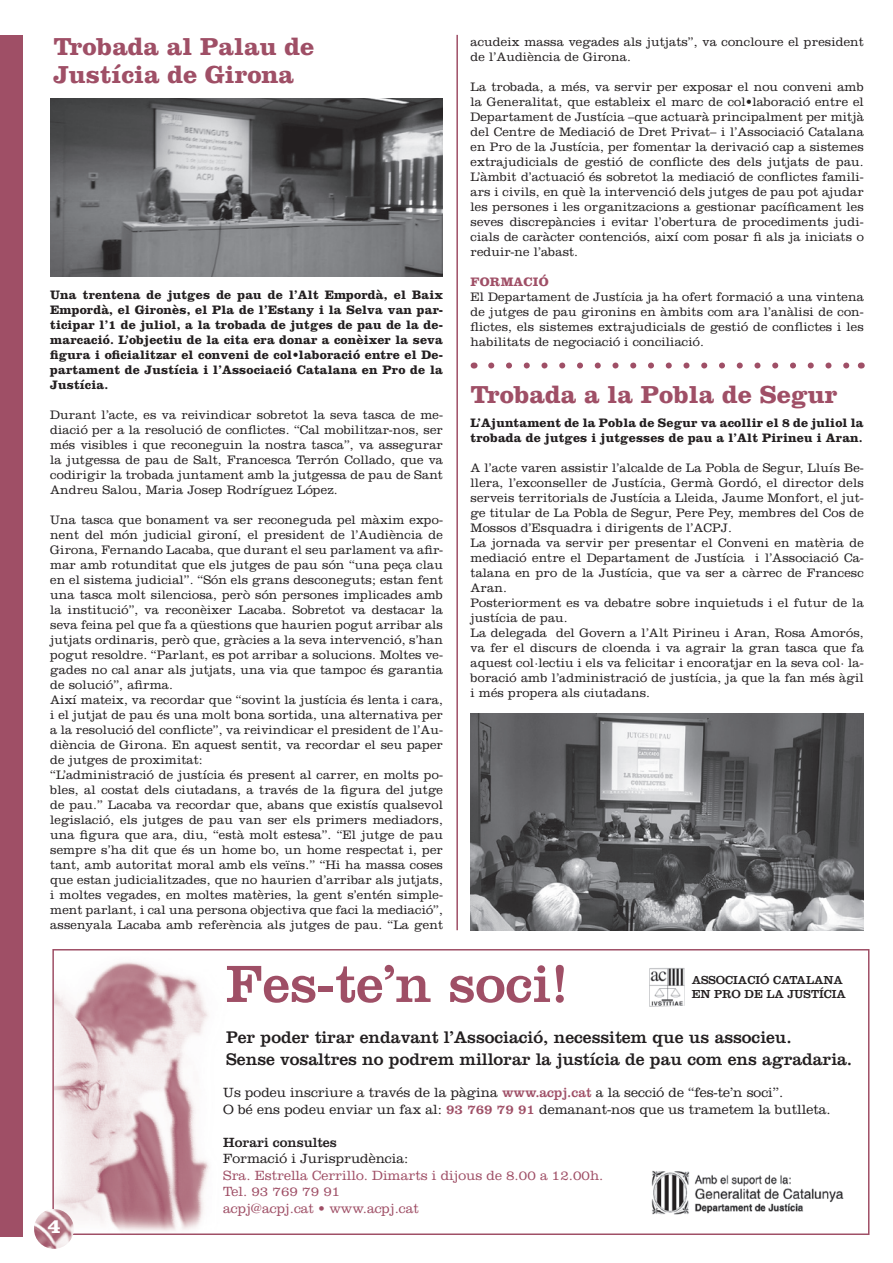
<style>
.page{position:relative;width:893px;height:1263px;background:#fff}
.page>*{position:absolute;margin:0;border:0;box-sizing:border-box;transform-origin:0 0}
.t1{font:54.3px "Clarendon";color:#9f4f66}
.t2{font:700 25.5px/28.5px "Clarendon";color:#9f4f66}
.t3{font:700 21px "Clarendon";color:#fff}
.t4{font:17.55px/21.9px "Clarendon";color:#231f20}
.t5{font:300 13.8px/16.5px "Clarendon";color:#231f20}
.t6{font:300 13.8px/16.5px "Clarendon";color:#9f4f66}
.t7{font:13.8px "Clarendon";color:#231f20}
.t8{font:300 12.75px/15px "Clarendon";letter-spacing:.01em;color:#231f20;text-align:justify}
.t9{font:700 12.75px/15px "Clarendon";letter-spacing:.01em;color:#231f20;text-align:justify}
.t10{font:700 12.75px "Clarendon";color:#9f4f66}
.t11{font:12px/14.5px "Clarendon";color:#231f20}
.s1{font-weight:400;color:#9f4f66}
</style>
<div class="page">
<img style="left:55px;top:962px;width:154px;height:269px">
<div style="left:52px;top:949px;width:817px;height:286px;border:2px solid #9f4f66"></div>
<div style="left:0;top:35px;width:22px;height:1201px;background:#9f4f66"></div>
<img style="left:34px;top:1209px;width:40px;height:40px;border-radius:20px">
<img style="left:651px;top:1171px;width:193px;height:44px">
<img style="left:649px;top:968px;width:36px;height:39px">
<hr style="left:456px;top:35px;width:2px;height:895px;background:#9f4f66">
<svg style="left:491px;top:362px;width:359px;height:6px"></svg>
<img style="left:50px;top:99px;width:393px;height:177px">
<img style="left:471px;top:713px;width:392px;height:217px">
<h2 class="t2" style="left:53px;top:31px;width:262px">Trobada al Palau de<br>Justícia de Girona</h2>
<p class="t9" style="left:50px;top:287px;width:394px">Una trentena de jutges de pau de l’Alt Empordà, el Baix Empordà, el Gironès, el Pla de l’Estany i la Selva van par&shy;ticipar l’1 de juliol, a la trobada de jutges de pau de la de&shy;marcació. L’objectiu de la cita era donar a conèixer la seva figura i oficialitzar el conveni de col•laboració entre el De&shy;partament de Justícia i l’Associació Catalana en Pro de la Justícia.</p>
<p class="t8" style="left:50px;top:407px;width:394px">Durant l’acte, es va reivindicar sobretot la seva tasca de me&shy;diació per a la resolució de conflictes. “Cal mobilitzar-nos, ser més visibles i que reconeguin la nostra tasca”, va assegurar la jutgessa de pau de Salt, Francesca Terrón Collado, que va codirigir la trobada juntament amb la jutgessa de pau de Sant Andreu Salou, Maria Josep Rodríguez López.</p>
<p class="t8" style="left:50px;top:512px;width:394px;text-align:left">Una tasca que bonament va ser reconeguda pel màxim expo&shy;nent del món judicial gironí, el president de l’Audiència de Girona, Fernando Lacaba, que durant el seu parlament va afir&shy;mar amb rotunditat que els jutges de pau són “una peça clau en el sistema judicial”. “Són els grans desconeguts; estan fent una tasca molt silenciosa, però són persones implicades amb la institució”, va reconèixer Lacaba. Sobretot va destacar la seva feina pel que fa a qüestions que haurien pogut arribar als jutjats ordinaris, però que, gràcies a la seva intervenció, s’han pogut resoldre. “Parlant, es pot arribar a solucions. Moltes ve&shy;gades no cal anar als jutjats, una via que tampoc és garantia de solució”, afirma.<br>Així mateix, va recordar que “sovint la justícia és lenta i cara, i el jutjat de pau és una molt bona sortida, una alternativa per a la resolució del conflicte”, va reivindicar el president de l’Au&shy;diència de Girona. En aquest sentit, va recordar el seu paper de jutges de proximitat:<br>“L’administració de justícia és present al carrer, en molts po&shy;bles, al costat dels ciutadans, a través de la figura del jutge de pau.” Lacaba va recordar que, abans que existís qualsevol legislació, els jutges de pau van ser els primers mediadors, una figura que ara, diu, “està molt estesa”. “El jutge de pau sempre s’ha dit que és un home bo, un home respectat i, per tant, amb autoritat moral amb els veïns.” “Hi ha massa coses que estan judicialitzades, que no haurien d’arribar als jutjats, i moltes vegades, en moltes matèries, la gent s’entén simple&shy;ment parlant, i cal una persona objectiva que faci la mediació”, assenyala Lacaba amb referència als jutges de pau. “La gent</p>
<p class="t8" style="left:471px;top:34px;width:395px">acudeix massa vegades als jutjats”, va concloure el president de l’Audiència de Girona.</p>
<p class="t8" style="left:471px;top:79px;width:395px">La trobada, a més, va servir per exposar el nou conveni amb la Generalitat, que estableix el marc de col•laboració entre el Departament de Justícia –que actuarà principalment per mitjà del Centre de Mediació de Dret Privat– i l’Associació Catalana en Pro de la Justícia, per fomentar la derivació cap a sistemes extrajudicials de gestió de conflicte des dels jutjats de pau.<br>L’àmbit d’actuació és sobretot la mediació de conflictes famili&shy;ars i civils, en què la intervenció dels jutges de pau pot ajudar les persones i les organitzacions a gestionar pacíficament les seves discrepàncies i evitar l’obertura de procediments judi&shy;cials de caràcter contenciós, així com posar fi als ja iniciats o reduir-ne l’abast.</p>
<p class="t10" style="left:471px;top:274px;width:31px">Formació</p>
<p class="t8" style="left:471px;top:289px;width:395px">El Departament de Justícia ja ha ofert formació a una vintena de jutges de pau gironins en àmbits com ara l’anàlisi de con&shy;flictes, els sistemes extrajudicials de gestió de conflictes i les habilitats de negociació i conciliació.</p>
<h2 class="t2" style="left:471px;top:379px;width:369px">Trobada a la Pobla de Segur</h2>
<p class="t9" style="left:471px;top:415px;width:395px">L’Ajuntament de la Pobla de Segur va acollir el 8 de juliol la trobada de jutges i jutgesses de pau a l’Alt Pirineu i Aran.</p>
<p class="t8" style="left:471px;top:460px;width:395px;text-align:left">A l’acte varen assistir l’alcalde de La Pobla de Segur, Lluís Be&shy;llera, l’exconseller de Justícia, Germà Gordó, el director dels serveis territorials de Justícia a Lleida, Jaume Monfort, el jut&shy;ge titular de La Pobla de Segur, Pere Pey, membres del Cos de Mossos d’Esquadra i dirigents de l’ACPJ.<br>La jornada va servir per presentar el Conveni en matèria de mediació entre el Departament de Justícia i l’Associació Ca&shy;talana en pro de la Justícia, que va ser a càrrec de Francesc Aran.<br>Posteriorment es va debatre sobre inquietuds i el futur de la justícia de pau.<br>La delegada del Govern a l’Alt Pirineu i Aran, Rosa Amorós, va fer el discurs de cloenda i va agrair la gran tasca que fa aquest col·lectiu i els va felicitar i encoratjar en la seva col· la&shy;boració amb l’administració de justícia, ja que la fan més àgil i més propera als ciutadans.</p>
<h1 class="t1" style="left:226px;top:952px;width:344px">Fes-te’n soci!</h1>
<p class="t11" style="left:692px;top:972px;width:156px">ASSOCIACIÓ CATALANA<br>EN PRO DE LA JUSTÍCIA</p>
<h3 class="t4" style="left:226px;top:1025px;width:627px">Per poder tirar endavant l’Associació, necessitem que us associeu.<br>Sense vosaltres no podrem millorar la justícia de pau com ens agradaria.</h3>
<h3 class="t3" style="left:48px;top:1213px;width:14px">4</h3>
<p class="t5" style="left:223px;top:1084px;width:609px">Us podeu inscriure a través de la pàgina <span class="s1">www.acpj.cat</span> a la secció de “fes-te’n soci”.<br>O bé ens podeu enviar un fax al: <span class="s1">93 769 79 91</span> demanant-nos que us trametem la butlleta.</p>
<p class="t7" style="left:223px;top:1134px;width:115px">Horari consultes</p>
<p class="t5" style="left:223px;top:1150px;width:187px">Formació i Jurisprudència:</p>
<p class="t6" style="left:223px;top:1166px;width:382px">Sra. Estrella Cerrillo. Dimarts i dijous de 8.00 a 12.00h.<br>Tel. 93 769 79 91<br>acpj@acpj.cat • www.acpj.cat</p>
</div>
